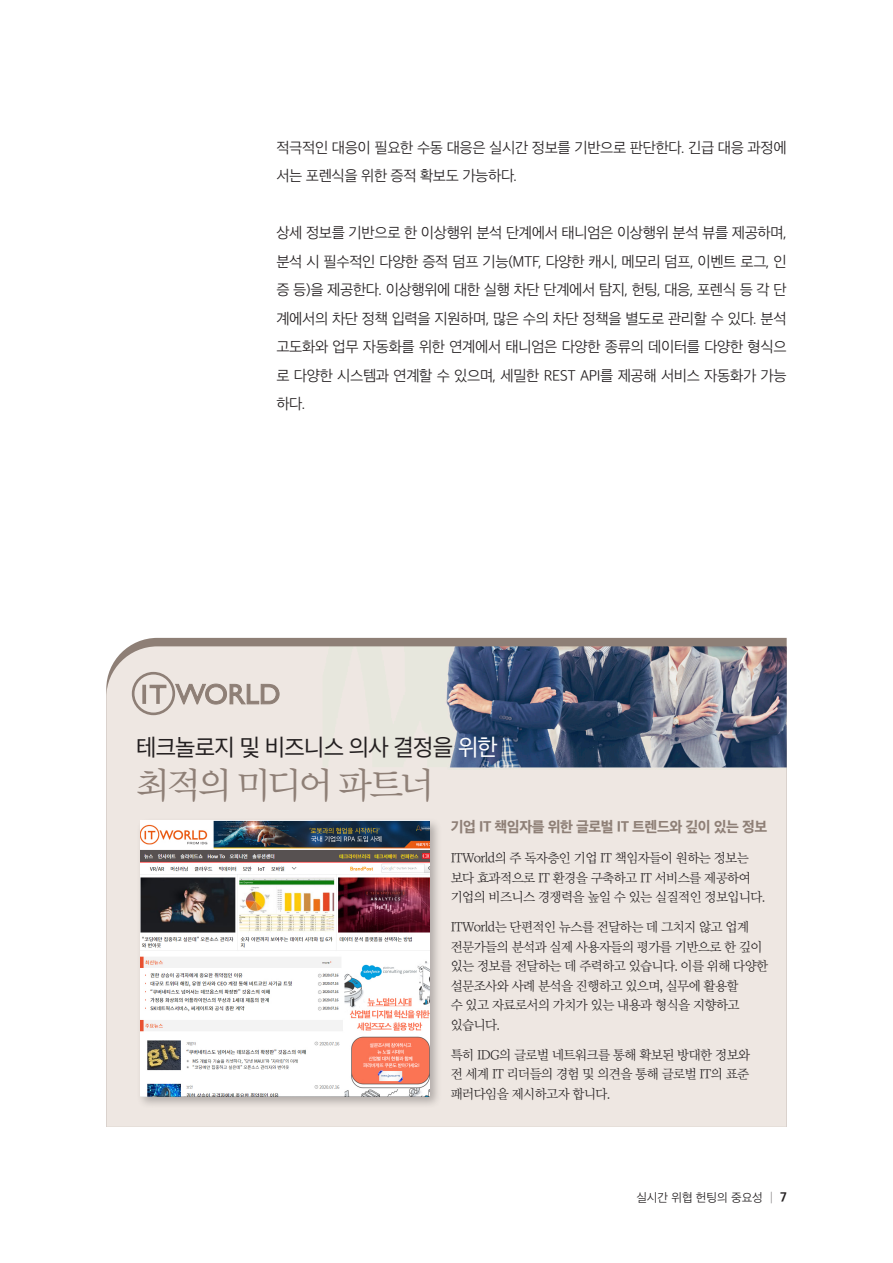
<style>
.page{position:relative;width:893px;height:1263px;background:#fff}
.page>*{position:absolute;margin:0;border:0;box-sizing:border-box;transform-origin:0 0}
.t1{font:36px "SD Mj Neoa Uni c Rg";letter-spacing:-.08em;color:#8e7f76}
.t2{font:22.5px "SD Gothic Neoa d Rg";letter-spacing:-.03em;color:#231f20}
.본문_고딕{font:14.55px/28.5px "SD Gothic Neoa c Lt";letter-spacing:-.025em;color:#231f20}
.t3{font:14.25px "SD Gothic Neoa h Ex Bd";letter-spacing:-.03em;color:#8e7f76}
.t4{font:13.2px/19.5px "SD Mj Neoa Uni b Lt";letter-spacing:-.05em;color:#231f20}
.t5{font:11.55px "SD Gothic Neoa c Lt";color:#231f20}
.s1{color:#fff}
.s2{font-family:"SD Gothic Neoa g Bd";font-size:12.75px}
</style>
<div class="page">
<img style="left:106px;top:646px;width:681px;height:481px">
<div style="left:137px;top:817px;width:305px;height:292px;background:#231f20;opacity:.3"></div>
<img style="left:140px;top:821px;width:289px;height:276px">
<svg style="left:175px;top:684px;width:104px;height:20px;background:#c2b7b1"></svg>
<div style="left:132px;top:672px;width:43px;height:43px;border:3px solid #8e7f76;border-radius:50%"></div>
<div style="left:142px;top:685px;width:4px;height:19px;border:3px solid #8e7f76"></div>
<svg style="left:144px;top:683px;width:24px;height:22px"></svg>
<p class="본문_고딕" style="left:276px;top:133px;width:512px">적극적인 대응이 필요한 수동 대응은 실시간 정보를 기반으로 판단한다. 긴급 대응 과정에 서는 포렌식을 위한 증적 확보도 가능하다.</p>
<p class="본문_고딕" style="left:276px;top:218px;width:512px;text-align:justify">상세 정보를 기반으로 한 이상행위 분석 단계에서 태니엄은 이상행위 분석 뷰를 제공하며, 분석 시 필수적인 다양한 증적 덤프 기능(MTF, 다양한 캐시, 메모리 덤프, 이벤트 로그, 인 증 등)을 제공한다. 이상행위에 대한 실행 차단 단계에서 탐지, 헌팅, 대응, 포렌식 등 각 단 계에서의 차단 정책 입력을 지원하며, 많은 수의 차단 정책을 별도로 관리할 수 있다. 분석 고도화와 업무 자동화를 위한 연계에서 태니엄은 다양한 종류의 데이터를 다양한 형식으 로 다양한 시스템과 연계할 수 있으며, 세밀한 REST API를 제공해 서비스 자동화가 가능 하다.</p>
<p class="t2" style="left:136px;top:736px;width:363px">테크놀로지 및 비즈니스 의사 결정을 <span class="s1">위한</span></p>
<p class="t1" style="left:136px;top:767px;width:300px">최적의 미디어 파트너</p>
<p class="t3" style="left:451px;top:820px;width:318px">기업 IT 책임자를 위한 글로벌 IT 트렌드와 깊이 있는 정보</p>
<p class="t4" style="left:451px;top:849px;width:316px">ITWorld의 주 독자층인 기업 IT 책임자들이 원하는 정보는 보다 효과적으로 IT 환경을 구축하고 IT 서비스를 제공하여 기업의 비즈니스 경쟁력을 높일 수 있는 실질적인 정보입니다.</p>
<p class="t4" style="left:451px;top:918px;width:319px">ITWorld는 단편적인 뉴스를 전달하는 데 그치지 않고 업계 전문가들의 분석과 실제 사용자들의 평가를 기반으로 한 깊이 있는 정보를 전달하는 데 주력하고 있습니다. 이를 위해 다양한 설문조사와 사례 분석을 진행하고 있으며, 실무에 활용할<br>수 있고 자료로서의 가치가 있는 내용과 형식을 지향하고 있습니다.</p>
<p class="t4" style="left:451px;top:1046px;width:301px;text-align:justify">특히 IDG의 글로벌 네트워크를 통해 확보된 방대한 정보와 전 세계 IT 리더들의 경험 및 의견을 통해 글로벌 IT의 표준 패러다임을 제시하고자 합니다.</p>
<p class="t5" style="left:636px;top:1191px;width:152px">실시간 위협 헌팅의 중요성 │ <span class="s2">7</span></p>
</div>
